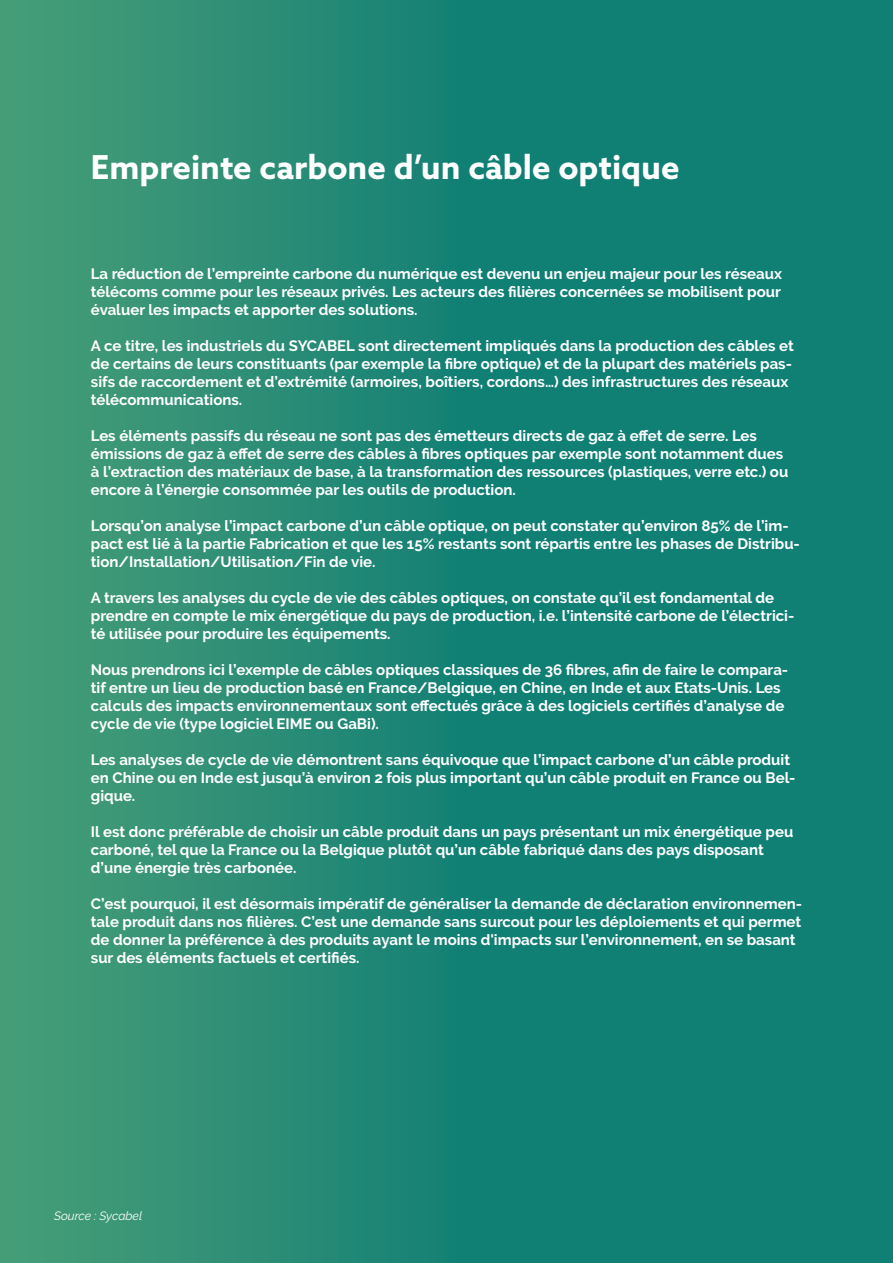
<style>
.page{position:relative;width:893px;height:1263px;background:#fff}
.page>*{position:absolute;margin:0;border:0;box-sizing:border-box;transform-origin:0 0}
.t1{font:700 33px "Azo Sans";color:#fff}
.t2{font:700 15px/18px "Raleway";color:#fff}
.t3{font:italic 12px "Raleway";color:#fff}
</style>
<div class="page">
<div style="left:0;top:0;width:893px;height:1263px;background:linear-gradient(to right,#3e9777,#027874)"></div>
<h1 class="t1" style="left:91px;top:145px;width:590px">Empreinte carbone d’un câble optique</h1>
<p class="t2" style="left:91px;top:265px;width:693px;text-align:justify">La réduction de l’empreinte carbone du numérique est devenu un enjeu majeur pour les réseaux télécoms comme pour les réseaux privés. Les acteurs des filières concernées se mobilisent pour évaluer les impacts et apporter des solutions.</p>
<p class="t2" style="left:91px;top:337px;width:705px">A ce titre, les industriels du SYCABEL sont directement impliqués dans la production des câbles et de certains de leurs constituants (par exemple la fibre optique) et de la plupart des matériels pas&shy;sifs de raccordement et d’extrémité (armoires, boîtiers, cordons…) des infrastructures des réseaux télécommunications.</p>
<p class="t2" style="left:91px;top:427px;width:699px">Les éléments passifs du réseau ne sont pas des émetteurs directs de gaz à effet de serre. Les émissions de gaz à effet de serre des câbles à fibres optiques par exemple sont notamment dues à l’extraction des matériaux de base, à la transformation des ressources (plastiques, verre etc.) ou encore à l’énergie consommée par les outils de production.</p>
<p class="t2" style="left:91px;top:517px;width:710px">Lorsqu’on analyse l’impact carbone d’un câble optique, on peut constater qu’environ 85% de l’im&shy;pact est lié à la partie Fabrication et que les 15% restants sont répartis entre les phases de Distribu&shy;tion/Installation/Utilisation/Fin de vie.</p>
<p class="t2" style="left:91px;top:589px;width:705px">A travers les analyses du cycle de vie des câbles optiques, on constate qu’il est fondamental de prendre en compte le mix énergétique du pays de production, i.e. l’intensité carbone de l’électrici&shy;té utilisée pour produire les équipements.</p>
<p class="t2" style="left:91px;top:661px;width:699px">Nous prendrons ici l’exemple de câbles optiques classiques de 36 fibres, afin de faire le compara&shy;tif entre un lieu de production basé en France/Belgique, en Chine, en Inde et aux Etats-Unis. Les calculs des impacts environnementaux sont effectués grâce à des logiciels certifiés d’analyse de cycle de vie (type logiciel EIME ou GaBi).</p>
<p class="t2" style="left:91px;top:751px;width:706px">Les analyses de cycle de vie démontrent sans équivoque que l’impact carbone d’un câble produit en Chine ou en Inde est jusqu’à environ 2 fois plus important qu’un câble produit en France ou Bel&shy;gique.</p>
<p class="t2" style="left:91px;top:823px;width:704px">Il est donc préférable de choisir un câble produit dans un pays présentant un mix énergétique peu carboné, tel que la France ou la Belgique plutôt qu’un câble fabriqué dans des pays disposant d’une énergie très carbonée.</p>
<p class="t2" style="left:91px;top:895px;width:713px">C’est pourquoi, il est désormais impératif de généraliser la demande de déclaration environnemen&shy;tale produit dans nos filières. C’est une demande sans surcout pour les déploiements et qui permet de donner la préférence à des produits ayant le moins d'impacts sur l’environnement, en se basant sur des éléments factuels et certifiés.</p>
<p class="t3" style="left:54px;top:1209px;width:90px">Source : Sycabel</p>
</div>
